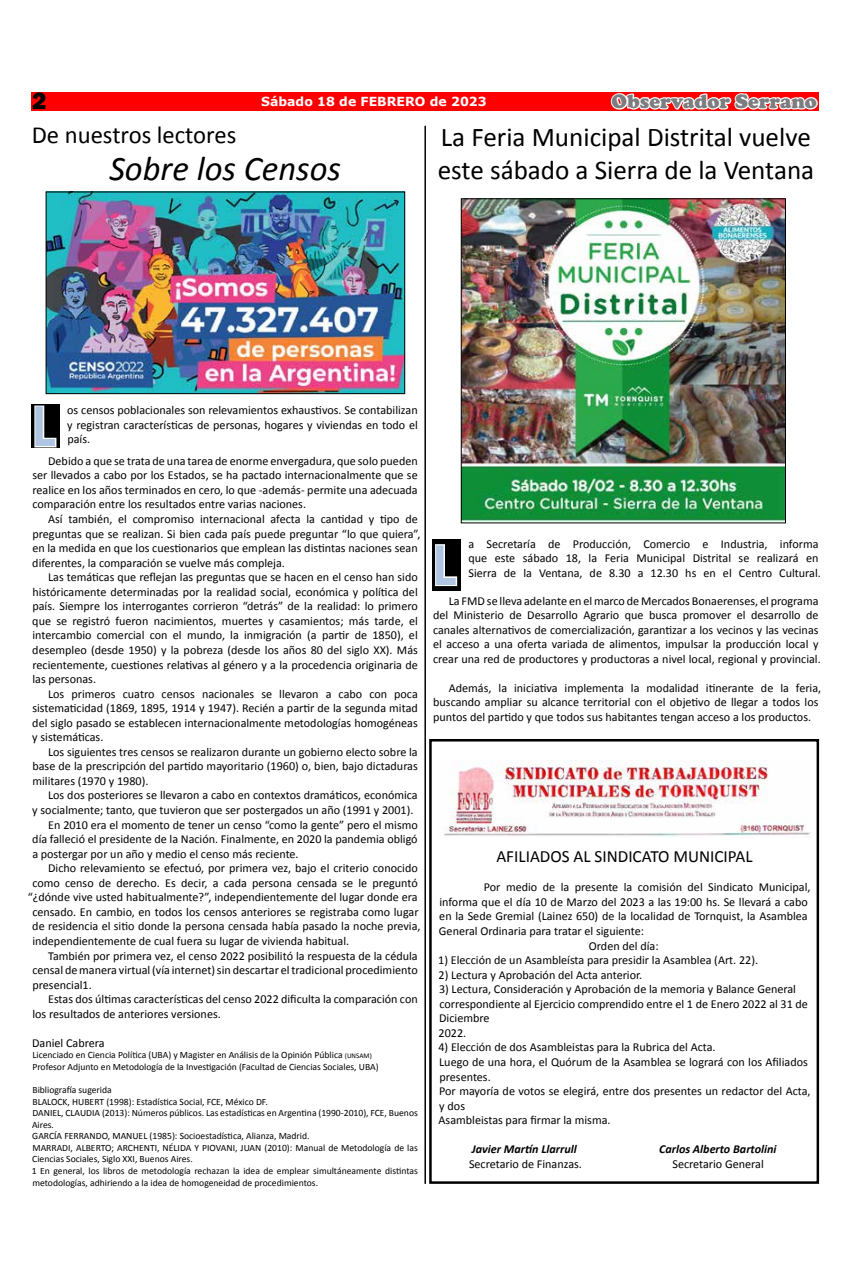
<style>
.page{position:relative;width:851px;height:1276px;background:#fff}
.page>*{position:absolute;margin:0;border:0;box-sizing:border-box;transform-origin:0 0}
.t1{font:700 56.25px "Ebrima";color:#afc5e1;scale:.83 1}
.t2{font:italic 34.62px "Calibri";color:#000}
.t3{font:27.12px/32.5px "Calibri";color:#000}
.t4{font:24.62px "Calibri";color:#000}
.t5{font:800 24.62px "Franklin Gothic";color:#000}
.t6{font:900 20px "Cooper";color:#7c7d80}
.t7{font:17.12px "Calibri";color:#000}
.t8{font:700 12.5px "Verdana";color:#fff}
.t9{font:12.12px/14.5px "Calibri";color:#000}
.t10{font:italic 700 12.12px "Calibri";color:#000}
.t11{font:9.62px/11.5px "Calibri";color:#000}
.s1{font-size:7.12px}
</style>
<div class="page">
<div style="left:32px;top:92px;width:787px;height:18px;background:#f00"></div>
<svg style="left:609px;top:93px;width:210px;height:138px"></svg>
<div style="left:32px;top:404px;width:28px;height:43px;background:#000"></div>
<svg style="left:33px;top:405px;width:25px;height:43px"></svg>
<img style="left:444px;top:760px;width:366px;height:77px">
<div style="left:429px;top:739px;width:390px;height:444px;border:2px solid #000"></div>
<img style="left:48px;top:194px;width:355px;height:198px">
<div style="left:46px;top:192px;width:359px;height:202px;border:1px solid #000"></div>
<hr style="left:425px;top:126px;width:1px;height:1057px;background:#000">
<div style="left:432px;top:539px;width:29px;height:52px;background:#000"></div>
<svg style="left:435px;top:544px;width:23px;height:43px"></svg>
<img style="left:463px;top:200px;width:320px;height:321px">
<div style="left:461px;top:198px;width:324px;height:325px;border:1px solid #000"></div>
<h3 class="t5" style="left:32px;top:85px;width:16px">2</h3>
<p class="t8" style="left:261px;top:93px;width:227px">Sábado 18 de FEBRERO de 2023</p>
<h3 class="t6" style="left:611px;top:90px;width:207px">Observador Serrano</h3>
<h3 class="t4" style="left:32px;top:119px;width:206px">De nuestros lectores</h3>
<h2 class="t2" style="left:109px;top:144px;width:233px">Sobre los Censos</h2>
<h3 class="t3" style="left:437px;top:121px;width:378px">La Feria Municipal Distrital vuelve este sábado a Sierra de la Ventana</h3>
<h1 class="t1" style="left:32px;top:384px;width:30px">L</h1>
<p class="t9" style="left:67px;top:403px;width:352px;text-align:justify">os censos poblacionales son relevamientos exhaustivos. Se contabilizan y registran características de personas, hogares y viviendas en todo el país.</p>
<p class="t9" style="left:32px;top:453px;width:387px;text-align:justify;text-indent:16px">Debido a que se trata de una tarea de enorme envergadura, que solo pueden ser llevados a cabo por los Estados, se ha pactado internacionalmente que se realice en los años terminados en cero, lo que -además- permite una adecuada comparación entre los resultados entre varias naciones.</p>
<p class="t9" style="left:32px;top:512px;width:389px;text-indent:16px">Así también, el compromiso internacional afecta la cantidad y tipo de preguntas que se realizan. Si bien cada país puede preguntar “lo que quiera”, en la medida en que los cuestionarios que emplean las distintas naciones sean diferentes, la comparación se vuelve más compleja.</p>
<p class="t9" style="left:32px;top:570px;width:387px;text-align:justify;text-indent:16px">Las temáticas que reflejan las preguntas que se hacen en el censo han sido históricamente determinadas por la realidad social, económica y política del país. Siempre los interrogantes corrieron “detrás” de la realidad: lo primero que se registró fueron nacimientos, muertes y casamientos; más tarde, el intercambio comercial con el mundo, la inmigración (a partir de 1850), el desempleo (desde 1950) y la pobreza (desde los años 80 del siglo XX). Más recientemente, cuestiones relativas al género y a la procedencia originaria de las personas.</p>
<p class="t9" style="left:32px;top:686px;width:387px;text-align:justify;text-indent:16px">Los primeros cuatro censos nacionales se llevaron a cabo con poca sistematicidad (1869, 1895, 1914 y 1947). Recién a partir de la segunda mitad del siglo pasado se establecen internacionalmente metodologías homogéneas y sistemáticas.</p>
<p class="t9" style="left:32px;top:744px;width:387px;text-align:justify;text-indent:16px">Los siguientes tres censos se realizaron durante un gobierno electo sobre la base de la prescripción del partido mayoritario (1960) o, bien, bajo dictaduras militares (1970 y 1980).</p>
<p class="t9" style="left:48px;top:788px;width:371px">Los dos posteriores se llevaron a cabo en contextos dramáticos, económica</p>
<p class="t9" style="left:32px;top:803px;width:382px">y socialmente; tanto, que tuvieron que ser postergados un año (1991 y 2001).</p>
<p class="t9" style="left:48px;top:817px;width:371px">En 2010 era el momento de tener un censo “como la gente” pero el mismo</p>
<p class="t9" style="left:32px;top:832px;width:387px">día falleció el presidente de la Nación. Finalmente, en 2020 la pandemia obligó</p>
<p class="t9" style="left:32px;top:846px;width:268px">a postergar por un año y medio el censo más reciente.</p>
<p class="t9" style="left:48px;top:861px;width:371px">Dicho relevamiento se efectuó, por primera vez, bajo el criterio conocido</p>
<p class="t9" style="left:32px;top:875px;width:387px">como censo de derecho. Es decir, a cada persona censada se le preguntó</p>
<p class="t9" style="left:28px;top:890px;width:391px">“¿dónde vive usted habitualmente?”, independientemente del lugar donde era</p>
<p class="t9" style="left:32px;top:904px;width:387px">censado. En cambio, en todos los censos anteriores se registraba como lugar</p>
<p class="t9" style="left:32px;top:919px;width:389px">de residencia el sitio donde la persona censada había pasado la noche previa,</p>
<p class="t9" style="left:32px;top:934px;width:318px">independientemente de cual fuera su lugar de vivienda habitual.</p>
<p class="t9" style="left:48px;top:948px;width:371px">También por primera vez, el censo 2022 posibilitó la respuesta de la cédula</p>
<p class="t9" style="left:32px;top:963px;width:387px">censal de manera virtual (vía internet) sin descartar el tradicional procedimiento</p>
<p class="t9" style="left:32px;top:977px;width:61px">presencial1.</p>
<p class="t9" style="left:48px;top:992px;width:371px">Estas dos últimas características del censo 2022 dificulta la comparación con</p>
<p class="t9" style="left:32px;top:1006px;width:190px">los resultados de anteriores versiones.</p>
<p class="t9" style="left:32px;top:1035px;width:74px">Daniel Cabrera</p>
<p class="t11" style="left:32px;top:1049px;width:347px">Licenciado en Ciencia Política (UBA) y Magister en Análisis de la Opinión Pública <span class="s1">(UNSAM)<br></span>Profesor Adjunto en Metodología de la Investigación (Facultad de Ciencias Sociales, UBA)</p>
<p class="t11" style="left:32px;top:1084px;width:387px">Bibliografía sugerida<br>BLALOCK, HUBERT (1998): Estadística Social, FCE, México DF.<br>DANIEL, CLAUDIA (2013): Números públicos. Las estadísticas en Argentina (1990-2010), FCE, Buenos Aires.<br>GARCÍA FERRANDO, MANUEL (1985): Socioestadística, Alianza, Madrid.<br>MARRADI, ALBERTO; ARCHENTI, NÉLIDA Y PIOVANI, JUAN (2010): Manual de Metodología de las Ciencias Sociales, Siglo XXI, Buenos Aires.<br>1 En general, los libros de metodología rechazan la idea de emplear simultáneamente distintas metodologías, adhiriendo a la idea de homogeneidad de procedimientos.</p>
<p class="t9" style="left:468px;top:536px;width:351px">a Secretaría de Producción, Comercio e Industria, informa que este sábado 18, la Feria Municipal Distrital se realizará en</p>
<h1 class="t1" style="left:432px;top:523px;width:30px">L</h1>
<p class="t9" style="left:468px;top:566px;width:354px">Sierra de la Ventana, de 8.30 a 12.30 hs en el Centro Cultural.</p>
<p class="t9" style="left:433px;top:593px;width:389px;text-indent:16px">La FMD se lleva adelante en el marco de Mercados Bonaerenses, el programa del Ministerio de Desarrollo Agrario que busca promover el desarrollo de canales alternativos de comercialización, garantizar a los vecinos y las vecinas el acceso a una oferta variada de alimentos, impulsar la producción local y crear una red de productores y productoras a nivel local, regional y provincial.</p>
<p class="t9" style="left:433px;top:680px;width:389px;text-indent:16px">Además, la iniciativa implementa la modalidad itinerante de la feria, buscando ampliar su alcance territorial con el objetivo de llegar a todos los puntos del partido y que todos sus habitantes tengan acceso a los productos.</p>
<h3 class="t7" style="left:496px;top:845px;width:258px">AFILIADOS AL SINDICATO MUNICIPAL</h3>
<p class="t9" style="left:484px;top:880px;width:328px">Por medio de la presente la comisión del Sindicato Municipal,</p>
<p class="t9" style="left:439px;top:894px;width:370px">informa que el día 10 de Marzo del 2023 a las 19:00 hs. Se llevará a cabo</p>
<p class="t9" style="left:439px;top:909px;width:370px">en la Sede Gremial (Lainez 650) de la localidad de Tornquist, la Asamblea</p>
<p class="t9" style="left:439px;top:924px;width:206px">General Ordinaria para tratar el siguiente:</p>
<p class="t9" style="left:588px;top:938px;width:71px">Orden del día:</p>
<p class="t9" style="left:438px;top:953px;width:321px">1) Elección de un Asambleísta para presidir la Asamblea (Art. 22).</p>
<p class="t9" style="left:438px;top:967px;width:205px">2) Lectura y Aprobación del Acta anterior.</p>
<p class="t9" style="left:438px;top:982px;width:370px">3) Lectura, Consideración y Aprobación de la memoria y Balance General correspondiente al Ejercicio comprendido entre el 1 de Enero 2022 al 31 de Diciembre<br>2022.</p>
<p class="t9" style="left:438px;top:1040px;width:373px">4) Elección de dos Asambleistas para la Rubrica del Acta.<br>Luego de una hora, el Quórum de la Asamblea se logrará con los Afiliados presentes.<br>Por mayoría de votos se elegirá, entre dos presentes un redactor del Acta, y dos<br>Asambleistas para firmar la misma.</p>
<p class="t10" style="left:471px;top:1141px;width:106px">Javier Martín Llarrull</p>
<p class="t10" style="left:659px;top:1141px;width:119px">Carlos Alberto Bartolini</p>
<p class="t9" style="left:469px;top:1156px;width:114px">Secretario de Finanzas.</p>
<p class="t9" style="left:672px;top:1156px;width:93px">Secretario General</p>
</div>
